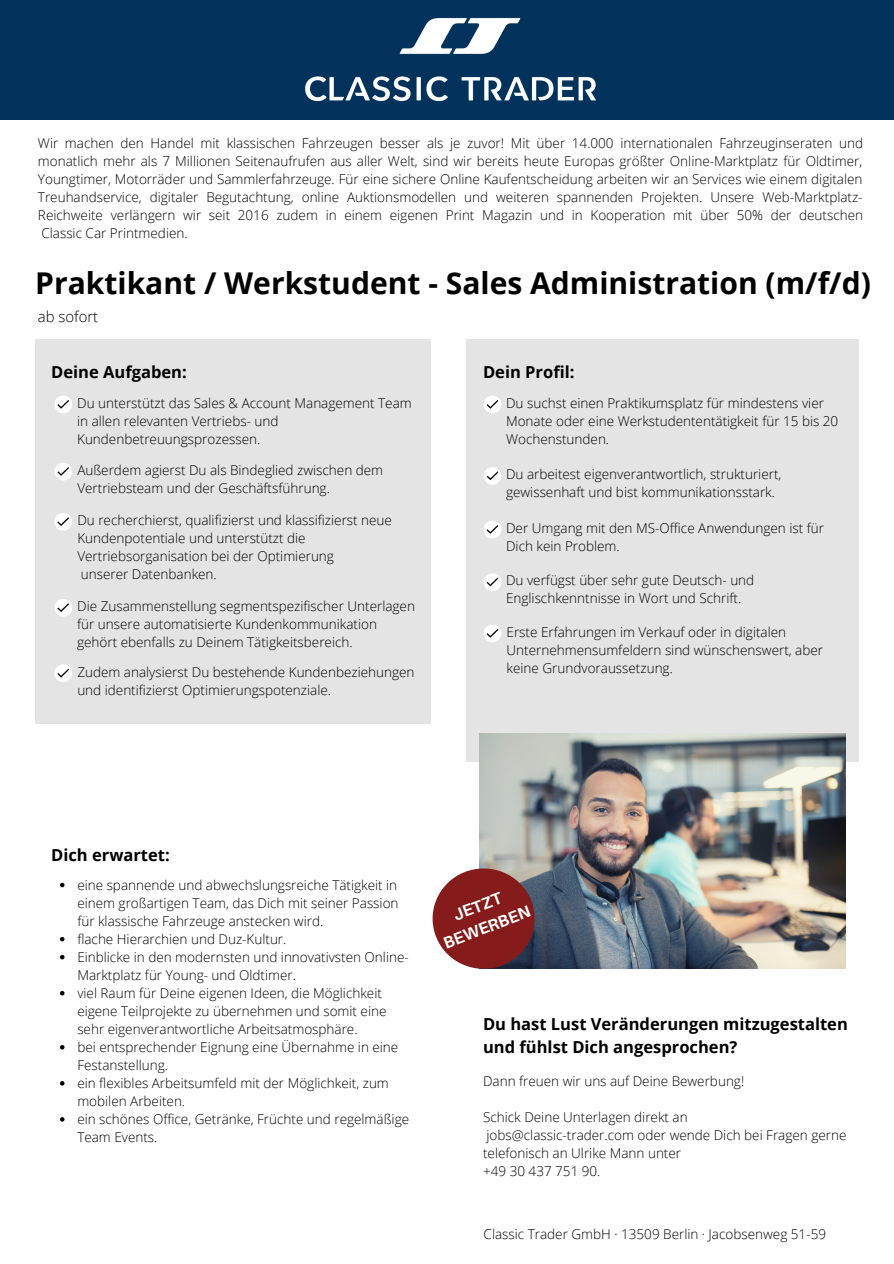
<style>
.page{position:relative;width:894px;height:1264px;background:#fff}
.page>*{position:absolute;margin:0;border:0;box-sizing:border-box;transform-origin:0 0}
.t1{font:700 30px "Open Sans";color:#000}
.t2{font:700 16.5px/22.5px "Open Sans";color:#000}
.t3{font:700 16.5px "Aileron";color:#fff}
.t4{font:300 14.85px "Open Sans";color:#000}
.t5{font:300 13.5px/18px "Open Sans";color:#000}
</style>
<div class="page">
<div style="left:0;top:0;width:893px;height:119px;background:#00325b"></div>
<div style="left:35px;top:339px;width:395px;height:384px;background:#e4e4e4"></div>
<div style="left:466px;top:339px;width:392px;height:422px;background:#e4e4e4"></div>
<svg style="left:54px;top:513px;width:18px;height:17px"></svg>
<svg style="left:54px;top:599px;width:18px;height:17px"></svg>
<img style="left:271px;top:18px;width:359px;height:102px">
<svg style="left:54px;top:463px;width:18px;height:17px"></svg>
<svg style="left:54px;top:395px;width:18px;height:18px"></svg>
<svg style="left:484px;top:395px;width:17px;height:18px"></svg>
<svg style="left:484px;top:467px;width:17px;height:18px"></svg>
<svg style="left:484px;top:521px;width:17px;height:17px"></svg>
<svg style="left:484px;top:573px;width:17px;height:18px"></svg>
<svg style="left:484px;top:625px;width:17px;height:17px"></svg>
<svg style="left:54px;top:664px;width:18px;height:18px"></svg>
<img style="left:479px;top:733px;width:366px;height:235px">
<svg style="left:432px;top:868px;width:102px;height:100px;background:#8f3d3e"></svg>
<svg style="left:60px;top:882px;width:4px;height:5px"></svg>
<svg style="left:60px;top:936px;width:4px;height:5px"></svg>
<svg style="left:60px;top:954px;width:4px;height:5px"></svg>
<svg style="left:60px;top:991px;width:4px;height:4px"></svg>
<svg style="left:60px;top:1045px;width:4px;height:4px"></svg>
<svg style="left:60px;top:1081px;width:4px;height:4px"></svg>
<svg style="left:60px;top:1117px;width:4px;height:4px"></svg>
<p class="t5" style="left:38px;top:134px;width:826px;text-align:justify">Wir machen den Handel mit klassischen Fahrzeugen besser als je zuvor! Mit über 14.000 internationalen Fahrzeuginseraten und monatlich mehr als 7 Millionen Seitenaufrufen aus aller Welt, sind wir bereits heute Europas größter Online-Marktplatz für Oldtimer, Youngtimer, Motorräder und Sammlerfahrzeuge. Für eine sichere Online Kaufentscheidung arbeiten wir an Services wie einem digitalen Treuhandservice, digitaler Begutachtung, online Auktionsmodellen und weiteren spannenden Projekten. Unsere Web-Marktplatz-Reichweite verlängern wir seit 2016 zudem in einem eigenen Print Magazin und in Kooperation mit über 50% der deutschen Classic Car Printmedien.</p>
<p class="t1" style="left:35px;top:262px;width:836px">Praktikant / Werkstudent - Sales Administration (m/f/d)</p>
<p class="t4" style="left:38px;top:306px;width:62px">ab sofort</p>
<p class="t2" style="left:51px;top:360px;width:137px">Deine Aufgaben:</p>
<p class="t2" style="left:483px;top:360px;width:93px">Dein Profil:</p>
<p class="t5" style="left:77px;top:393px;width:336px">Du unterstützt das Sales &amp; Account Management Team in allen relevanten Vertriebs- und<br>Kundenbetreuungsprozessen.</p>
<p class="t5" style="left:77px;top:460px;width:307px">Außerdem agierst Du als Bindeglied zwischen dem<br>Vertriebsteam und der Geschäftsführung.</p>
<p class="t5" style="left:77px;top:511px;width:316px">Du recherchierst, qualifizierst und klassifizierst neue Kundenpotentiale und unterstützt die Vertriebsorganisation bei der Optimierung<br>unserer Datenbanken.</p>
<p class="t5" style="left:77px;top:597px;width:339px">Die Zusammenstellung segmentspezifischer Unterlagen für unsere automatisierte Kundenkommunikation gehört ebenfalls zu Deinem Tätigkeitsbereich.</p>
<p class="t5" style="left:506px;top:393px;width:333px">Du suchst einen Praktikumsplatz für mindestens vier<br>Monate oder eine Werkstudententätigkeit für 15 bis 20<br>Wochenstunden.</p>
<p class="t5" style="left:506px;top:465px;width:277px">Du arbeitest eigenverantwortlich, strukturiert, gewissenhaft und bist kommunikationsstark.</p>
<p class="t5" style="left:506px;top:518px;width:319px">Der Umgang mit den MS-Office Anwendungen ist für<br>Dich kein Problem.</p>
<p class="t5" style="left:506px;top:571px;width:250px">Du verfügst über sehr gute Deutsch- und<br>Englischkenntnisse in Wort und Schrift.</p>
<p class="t5" style="left:506px;top:622px;width:318px">Erste Erfahrungen im Verkauf oder in digitalen<br>Unternehmensumfeldern sind wünschenswert, aber</p>
<p class="t5" style="left:77px;top:662px;width:338px">Zudem analysierst Du bestehende Kundenbeziehungen</p>
<p class="t5" style="left:506px;top:658px;width:168px">keine Grundvoraussetzung.</p>
<p class="t5" style="left:77px;top:680px;width:255px">und identifizierst Optimierungspotenziale.</p>
<p class="t2" style="left:51px;top:843px;width:120px">Dich erwartet:</p>
<p class="t5" style="left:77px;top:875px;width:322px;text-align:justify">eine spannende und abwechslungsreiche Tätigkeit in einem großartigen Team, das Dich mit seiner Passion für klassische Fahrzeuge anstecken wird.</p>
<p class="t5" style="left:77px;top:929px;width:210px">flache Hierarchien und Duz-Kultur.</p>
<p class="t5" style="left:77px;top:947px;width:333px">Einblicke in den modernsten und innovativsten Online-<br>Marktplatz für Young- und Oldtimer.</p>
<p class="t5" style="left:77px;top:983px;width:310px">viel Raum für Deine eigenen Ideen, die Möglichkeit eigene Teilprojekte zu übernehmen und somit eine sehr eigenverantwortliche Arbeitsatmosphäre.</p>
<p class="t5" style="left:77px;top:1037px;width:322px">bei entsprechender Eignung eine Übernahme in eine<br>Festanstellung.</p>
<p class="t5" style="left:77px;top:1073px;width:313px">ein flexibles Arbeitsumfeld mit der Möglichkeit, zum mobilen Arbeiten.</p>
<p class="t5" style="left:77px;top:1109px;width:333px">ein schönes Office, Getränke, Früchte und regelmäßige<br>Team Events.</p>
<p class="t3" style="left:450px;top:906px;width:52px;rotate:-21deg">JETZT</p>
<p class="t3" style="left:440px;top:933px;width:93px;rotate:-21deg">BEWERBEN</p>
<p class="t2" style="left:483px;top:1012px;width:366px">Du hast Lust Veränderungen mitzugestalten und fühlst Dich angesprochen?</p>
<p class="t5" style="left:483px;top:1071px;width:262px">Dann freuen wir uns auf Deine Bewerbung!</p>
<p class="t5" style="left:483px;top:1107px;width:365px">Schick Deine Unterlagen direkt an<br>jobs@classic-trader.com oder wende Dich bei Fragen gerne telefonisch an Ulrike Mann unter<br>+49 30 437 751 90.</p>
<p class="t5" style="left:483px;top:1224px;width:344px">Classic Trader GmbH · 13509 Berlin · Jacobsenweg 51-59</p>
</div>
